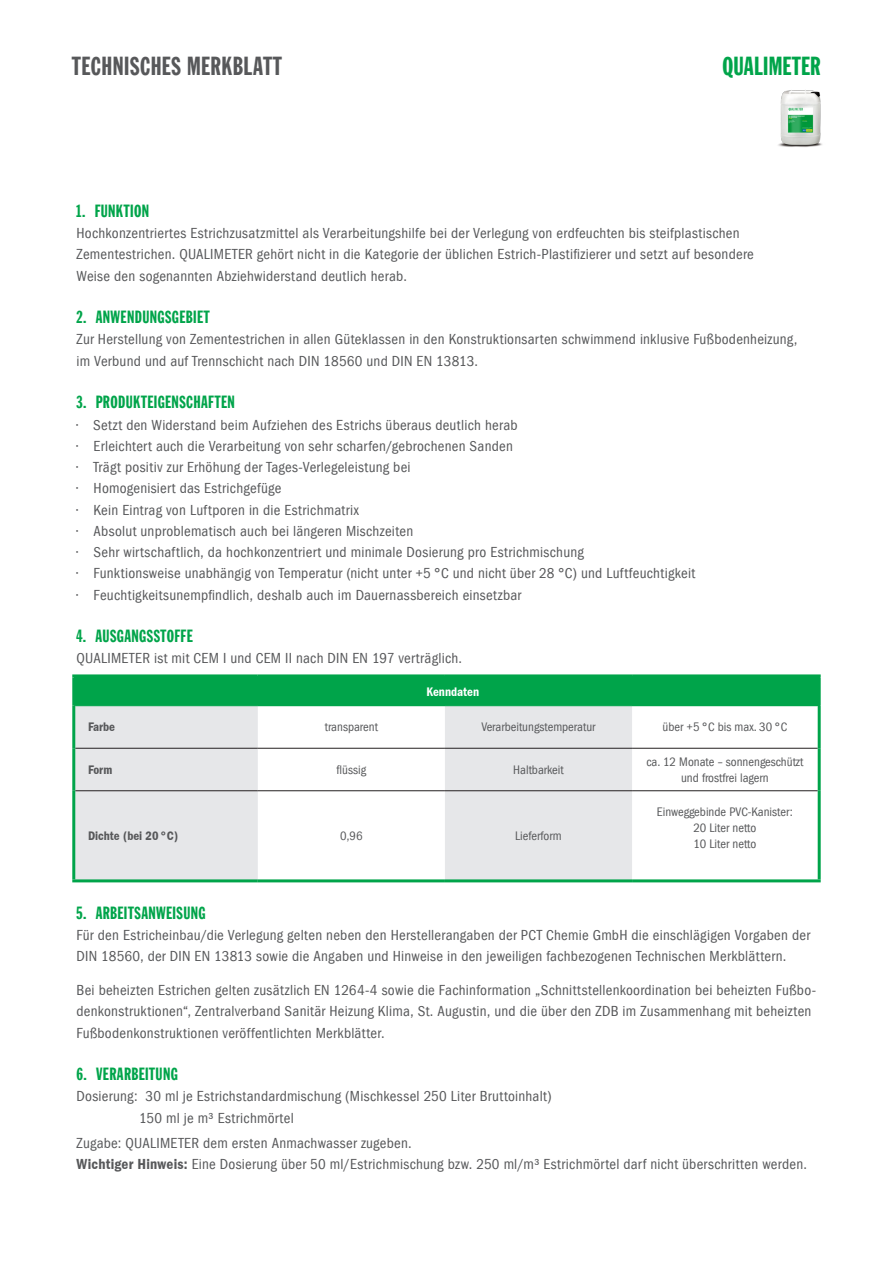
<style>
.page{position:relative;width:893px;height:1263px;background:#fff}
.page>*{position:absolute;margin:0;border:0;box-sizing:border-box;transform-origin:0 0}
.t1{font:25.5px "Franklin Gothic LT Extra Cond";letter-spacing:.02em;color:#57585a}
.t2{font:25.5px "Franklin Gothic LT Extra Cond";letter-spacing:.01em;color:#00a44a}
.Subhead{font:17.25px "Franklin Gothic LT Extra Cond";letter-spacing:.025em;color:#00a44a}
.Text{font:condensed 15px/21.3px "Franklin Gothic";letter-spacing:.015em;color:#57585a}
.Subhead-2{font:condensed 15px "Franklin Gothic";letter-spacing:.015em;color:#57585a}
.t3{font:condensed 12.75px "Franklin Gothic";color:#57585a}
.t4{font:600 condensed 12.75px "Franklin Gothic";color:#57585a}
.t5{font:600 condensed 12.75px "Franklin Gothic";color:#fff}
.s1{font-weight:600}
</style>
<div class="page">
<div style="left:74px;top:676px;width:745px;height:30px;background:#00a44a"></div>
<svg style="left:75px;top:706px;width:557px;height:173px;fill:#e6e7e9"></svg>
<hr style="left:75px;top:748px;width:183px;height:1px;background:#231f20">
<hr style="left:258px;top:748px;width:187px;height:1px;background:#231f20">
<hr style="left:445px;top:748px;width:187px;height:1px;background:#231f20">
<hr style="left:632px;top:748px;width:186px;height:1px;background:#231f20">
<hr style="left:75px;top:790px;width:183px;height:1px;background:#231f20">
<hr style="left:258px;top:790px;width:187px;height:1px;background:#231f20">
<hr style="left:445px;top:790px;width:187px;height:1px;background:#231f20">
<hr style="left:632px;top:790px;width:186px;height:1px;background:#231f20">
<hr style="left:72px;top:706px;width:3px;height:42px;background:#00a44a">
<hr style="left:818px;top:706px;width:3px;height:42px;background:#00a44a">
<hr style="left:72px;top:748px;width:3px;height:43px;background:#00a44a">
<hr style="left:818px;top:748px;width:3px;height:43px;background:#00a44a">
<hr style="left:72px;top:791px;width:3px;height:88px;background:#00a44a">
<hr style="left:72px;top:879px;width:186px;height:3px;background:#00a44a">
<hr style="left:258px;top:879px;width:187px;height:3px;background:#00a44a">
<hr style="left:445px;top:879px;width:187px;height:3px;background:#00a44a">
<hr style="left:818px;top:791px;width:3px;height:88px;background:#00a44a">
<hr style="left:632px;top:879px;width:189px;height:3px;background:#00a44a">
<hr style="left:72px;top:674px;width:186px;height:3px;background:#00a44a">
<hr style="left:72px;top:677px;width:3px;height:29px;background:#00a44a">
<hr style="left:258px;top:674px;width:187px;height:3px;background:#00a44a">
<hr style="left:445px;top:674px;width:187px;height:3px;background:#00a44a">
<hr style="left:632px;top:674px;width:189px;height:3px;background:#00a44a">
<hr style="left:818px;top:677px;width:3px;height:29px;background:#00a44a">
<img style="left:778px;top:90px;width:44px;height:57px">
<p class="t1" style="left:72px;top:52px;width:211px">TECHNISCHES MERKBLATT</p>
<p class="t2" style="left:722px;top:53px;width:100px">QUALIMETER</p>
<p class="Subhead" style="left:77px;top:202px;width:74px">1. FUNKTION</p>
<p class="Text" style="left:77px;top:223px;width:679px">Hochkonzentriertes Estrichzusatzmittel als Verarbeitungshilfe bei der Verlegung von erdfeuchten bis steifplastischen<br>Zementestrichen. QUALIMETER gehört nicht in die Kategorie der üblichen Estrich-Plastifizierer und setzt auf besondere</p>
<p class="Text" style="left:77px;top:265px;width:332px">Weise den sogenannten Abziehwiderstand deutlich herab.</p>
<p class="Subhead" style="left:77px;top:308px;width:135px">2. ANWENDUNGSGEBIET</p>
<p class="Text" style="left:77px;top:329px;width:722px">Zur Herstellung von Zementestrichen in allen Güteklassen in den Konstruktionsarten schwimmend inklusive Fußbodenheizung, im Verbund und auf Trennschicht nach DIN 18560 und DIN EN 13813.</p>
<p class="Subhead" style="left:77px;top:393px;width:160px">3. PRODUKTEIGENSCHAFTEN</p>
<p class="Subhead-2" style="left:77px;top:416px;width:443px">• Setzt den Widerstand beim Aufziehen des Estrichs überaus deutlich herab</p>
<p class="Text" style="left:77px;top:435px;width:438px">• Erleichtert auch die Verarbeitung von sehr scharfen/gebrochenen Sanden</p>
<p class="Text" style="left:77px;top:457px;width:336px">• Trägt positiv zur Erhöhung der Tages-Verlegeleistung bei</p>
<p class="Text" style="left:77px;top:478px;width:206px">• Homogenisiert das Estrichgefüge</p>
<p class="Text" style="left:77px;top:499px;width:284px">• Kein Eintrag von Luftporen in die Estrichmatrix</p>
<p class="Text" style="left:77px;top:520px;width:338px">• Absolut unproblematisch auch bei längeren Mischzeiten</p>
<p class="Text" style="left:77px;top:542px;width:509px">• Sehr wirtschaftlich, da hochkonzentriert und minimale Dosierung pro Estrichmischung</p>
<p class="Text" style="left:77px;top:563px;width:620px">• Funktionsweise unabhängig von Temperatur (nicht unter +5 °C und nicht über 28 °C) und Luftfeuchtigkeit</p>
<p class="Text" style="left:77px;top:584px;width:446px">• Feuchtigkeitsunempfindlich, deshalb auch im Dauernassbereich einsetzbar</p>
<p class="Subhead" style="left:77px;top:627px;width:118px">4. AUSGANGSSTOFFE</p>
<p class="Text" style="left:77px;top:648px;width:387px">QUALIMETER ist mit CEM I und CEM II nach DIN EN 197 verträglich.</p>
<p class="t5" style="left:427px;top:684px;width:54px">Kenndaten</p>
<p class="t4" style="left:88px;top:720px;width:29px">Farbe</p>
<p class="t3" style="left:325px;top:720px;width:55px">transparent</p>
<p class="t3" style="left:482px;top:720px;width:115px">Verarbeitungstemperatur</p>
<p class="t3" style="left:662px;top:720px;width:126px">über +5 °C bis max. 30 °C</p>
<p class="t4" style="left:88px;top:762px;width:26px">Form</p>
<p class="t3" style="left:337px;top:762px;width:31px">flüssig</p>
<p class="t3" style="left:513px;top:762px;width:52px">Haltbarkeit</p>
<p class="t3" style="left:646px;top:755px;width:158px">ca. 12 Monate – sonnengeschützt</p>
<p class="t3" style="left:681px;top:770px;width:89px">und frostfrei lagern</p>
<p class="t4" style="left:88px;top:828px;width:91px">Dichte (bei 20°C)</p>
<p class="t3" style="left:340px;top:828px;width:24px">0,96</p>
<p class="t3" style="left:515px;top:828px;width:48px">Lieferform</p>
<p class="t3" style="left:657px;top:805px;width:137px">Einweggebinde PVC-Kanister:</p>
<p class="t3" style="left:693px;top:821px;width:65px">20 Liter netto</p>
<p class="t3" style="left:693px;top:836px;width:65px">10 Liter netto</p>
<p class="Subhead" style="left:77px;top:903px;width:131px">5. ARBEITSANWEISUNG</p>
<p class="Text" style="left:77px;top:924px;width:735px">Für den Estricheinbau/die Verlegung gelten neben den Herstellerangaben der PCT Chemie GmbH die einschlägigen Vorgaben der<br>DIN 18560, der DIN EN 13813 sowie die Angaben und Hinweise in den jeweiligen fachbezogenen Technischen Merkblättern.</p>
<p class="Text" style="left:77px;top:980px;width:741px">Bei beheizten Estrichen gelten zusätzlich EN 1264-4 sowie die Fachinformation „Schnittstellenkoordination bei beheizten Fußbo&shy;denkonstruktionen“, Zentralverband Sanitär Heizung Klima, St. Augustin, und die über den ZDB im Zusammenhang mit beheizten<br>Fußbodenkonstruktionen veröffentlichten Merkblätter.</p>
<p class="Subhead" style="left:77px;top:1065px;width:103px">6. VERARBEITUNG</p>
<p class="Text" style="left:77px;top:1086px;width:477px">Dosierung: 30 ml je Estrichstandardmischung (Mischkessel 250 Liter Bruttoinhalt)</p>
<p class="Text" style="left:139px;top:1107px;width:156px">150 ml je m³ Estrichmörtel</p>
<p class="Text" style="left:77px;top:1133px;width:337px">Zugabe: QUALIMETER dem ersten Anmachwasser zugeben.</p>
<p class="Text" style="left:77px;top:1154px;width:732px"><span class="s1">Wichtiger Hinweis:</span> Eine Dosierung über 50 ml/Estrichmischung bzw. 250 ml/m³ Estrichmörtel darf nicht überschritten werden.</p>
</div>
